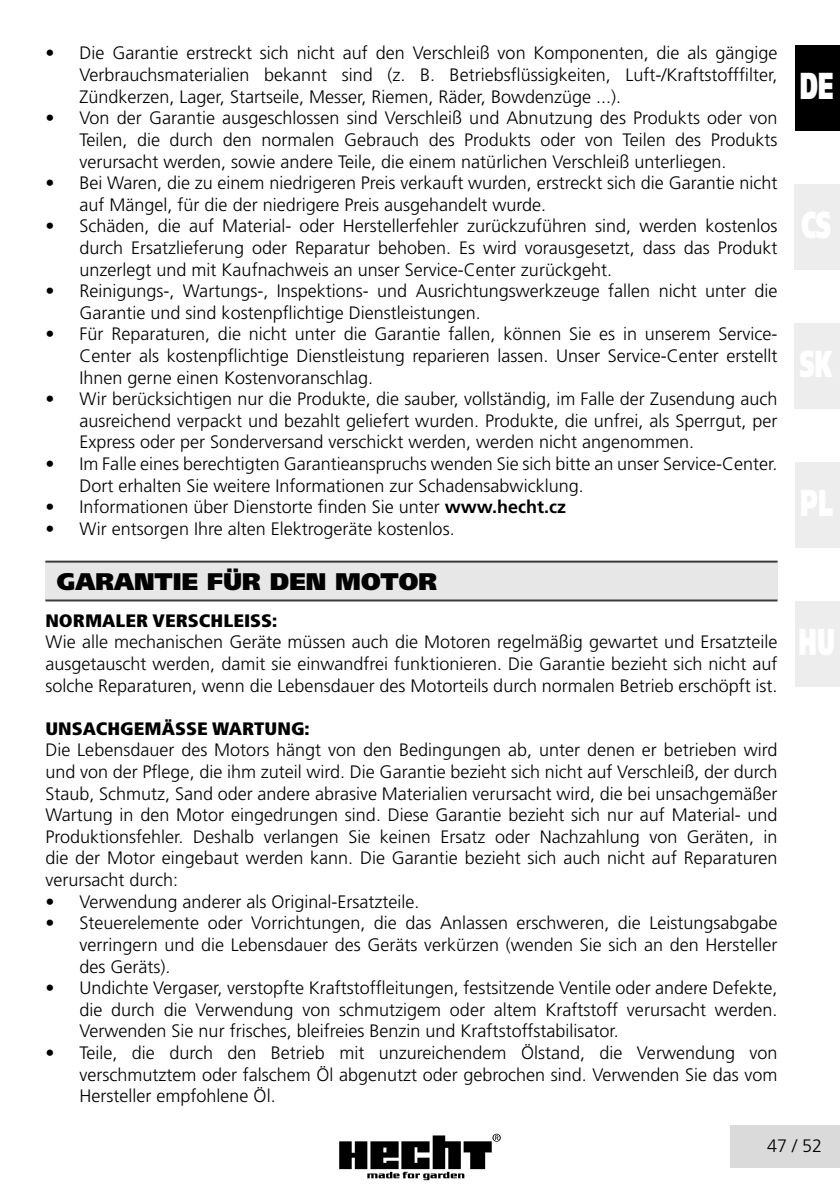
<style>
.page{position:relative;width:840px;height:1191px;background:#fff}
.page>*{position:absolute;margin:0;border:0;box-sizing:border-box;transform-origin:0 0}
.t1{font:900 37.6px "Frutiger CE";color:#fff;scale:.6 1}
.t2{font:900 24px "Frutiger CE";color:#000}
.t3{font:300 18px/21.6px "Frutiger CE";color:#000;text-align:justify}
.t4{font:900 condensed 18px "Frutiger CE";color:#000;scale:1.1 1}
.s1{font-weight:700}
</style>
<div class="page">
<svg style="left:339px;top:1133px;width:162px;height:48px"></svg>
<div style="left:730px;top:1125px;width:109px;height:43px;background:#dadada"></div>
<div style="left:794px;top:462px;width:45px;height:85px;background:#ededed"></div>
<div style="left:794px;top:323px;width:45px;height:85px;background:#ededed"></div>
<div style="left:794px;top:45px;width:45px;height:85px;background:#000"></div>
<div style="left:794px;top:184px;width:45px;height:85px;background:#ededed"></div>
<div style="left:794px;top:601px;width:45px;height:85px;background:#ededed"></div>
<div style="left:45px;top:561px;width:732px;height:38px;background:#e7e7e7"></div>
<hr style="left:45px;top:560px;width:732px;height:2px;background:#3c3c3b">
<hr style="left:45px;top:599px;width:732px;height:2px;background:#3c3c3b">
<p class="t3" style="left:79px;top:42px;width:699px;text-indent:-34px">• Die Garantie erstreckt sich nicht auf den Verschleiß von Komponenten, die als gängige Verbrauchsmaterialien bekannt sind (z. B. Betriebsflüssigkeiten, Luft-/Kraftstofffilter, Zündkerzen, Lager, Startseile, Messer, Riemen, Räder, Bowdenzüge ...).</p>
<p class="t3" style="left:79px;top:107px;width:699px;text-indent:-34px">• Von der Garantie ausgeschlossen sind Verschleiß und Abnutzung des Produkts oder von Teilen, die durch den normalen Gebrauch des Produkts oder von Teilen des Produkts verursacht werden, sowie andere Teile, die einem natürlichen Verschleiß unterliegen.</p>
<p class="t3" style="left:79px;top:172px;width:699px;text-indent:-34px">• Bei Waren, die zu einem niedrigeren Preis verkauft wurden, erstreckt sich die Garantie nicht auf Mängel, für die der niedrigere Preis ausgehandelt wurde.</p>
<p class="t3" style="left:79px;top:215px;width:699px;text-indent:-34px">• Schäden, die auf Material- oder Herstellerfehler zurückzuführen sind, werden kostenlos durch Ersatzlieferung oder Reparatur behoben. Es wird vorausgesetzt, dass das Produkt unzerlegt und mit Kaufnachweis an unser Service-Center zurückgeht.</p>
<p class="t3" style="left:79px;top:280px;width:699px;text-indent:-34px">• Reinigungs-, Wartungs-, Inspektions- und Ausrichtungswerkzeuge fallen nicht unter die<br>Garantie und sind kostenpflichtige Dienstleistungen.</p>
<p class="t3" style="left:79px;top:323px;width:699px;text-indent:-34px">• Für Reparaturen, die nicht unter die Garantie fallen, können Sie es in unserem Service-Center als kostenpflichtige Dienstleistung reparieren lassen. Unser Service-Center erstellt Ihnen gerne einen Kostenvoranschlag.</p>
<p class="t3" style="left:79px;top:388px;width:699px;text-indent:-34px">• Wir berücksichtigen nur die Produkte, die sauber, vollständig, im Falle der Zusendung auch ausreichend verpackt und bezahlt geliefert wurden. Produkte, die unfrei, als Sperrgut, per Express oder per Sonderversand verschickt werden, werden nicht angenommen.</p>
<p class="t3" style="left:79px;top:453px;width:699px;text-indent:-34px">• Im Falle eines berechtigten Garantieanspruchs wenden Sie sich bitte an unser Service-Center.<br>Dort erhalten Sie weitere Informationen zur Schadensabwicklung.</p>
<p class="t3" style="left:45px;top:496px;width:522px">• Informationen über Dienstorte finden Sie unter <span class="s1">www.hecht.cz</span></p>
<p class="t3" style="left:45px;top:518px;width:410px">• Wir entsorgen Ihre alten Elektrogeräte kostenlos.</p>
<h2 class="t2" style="left:57px;top:568px;width:382px">GARANTIE FÜR DEN MOTOR</h2>
<p class="t4" style="left:45px;top:610px;width:212px">NORMALER VERSCHLEISS:</p>
<p class="t3" style="left:45px;top:631px;width:733px">Wie alle mechanischen Geräte müssen auch die Motoren regelmäßig gewartet und Ersatzteile ausgetauscht werden, damit sie einwandfrei funktionieren. Die Garantie bezieht sich nicht auf solche Reparaturen, wenn die Lebensdauer des Motorteils durch normalen Betrieb erschöpft ist.</p>
<p class="t4" style="left:45px;top:718px;width:242px">UNSACHGEMÄSSE WARTUNG:</p>
<p class="t3" style="left:45px;top:739px;width:733px">Die Lebensdauer des Motors hängt von den Bedingungen ab, unter denen er betrieben wird und von der Pflege, die ihm zuteil wird. Die Garantie bezieht sich nicht auf Verschleiß, der durch Staub, Schmutz, Sand oder andere abrasive Materialien verursacht wird, die bei unsachgemäßer Wartung in den Motor eingedrungen sind. Diese Garantie bezieht sich nur auf Material- und Produktionsfehler. Deshalb verlangen Sie keinen Ersatz oder Nachzahlung von Geräten, in die der Motor eingebaut werden kann. Die Garantie bezieht sich auch nicht auf Reparaturen verursacht durch:</p>
<p class="t3" style="left:45px;top:890px;width:375px">• Verwendung anderer als Original-Ersatzteile.</p>
<p class="t3" style="left:79px;top:912px;width:699px;text-indent:-34px">• Steuerelemente oder Vorrichtungen, die das Anlassen erschweren, die Leistungsabgabe verringern und die Lebensdauer des Geräts verkürzen (wenden Sie sich an den Hersteller des Geräts).</p>
<p class="t3" style="left:79px;top:977px;width:699px;text-indent:-34px">• Undichte Vergaser, verstopfte Kraftstoffleitungen, festsitzende Ventile oder andere Defekte, die durch die Verwendung von schmutzigem oder altem Kraftstoff verursacht werden.<br>Verwenden Sie nur frisches, bleifreies Benzin und Kraftstoffstabilisator.</p>
<p class="t3" style="left:79px;top:1041px;width:699px;text-indent:-34px">• Teile, die durch den Betrieb mit unzureichendem Ölstand, die Verwendung von verschmutztem oder falschem Öl abgenutzt oder gebrochen sind. Verwenden Sie das vom Hersteller empfohlene Öl.</p>
<h1 class="t1" style="left:799px;top:65px;width:58px">DE</h1>
<p class="t3" style="left:766px;top:1134px;width:57px">47 / 52</p>
</div>
